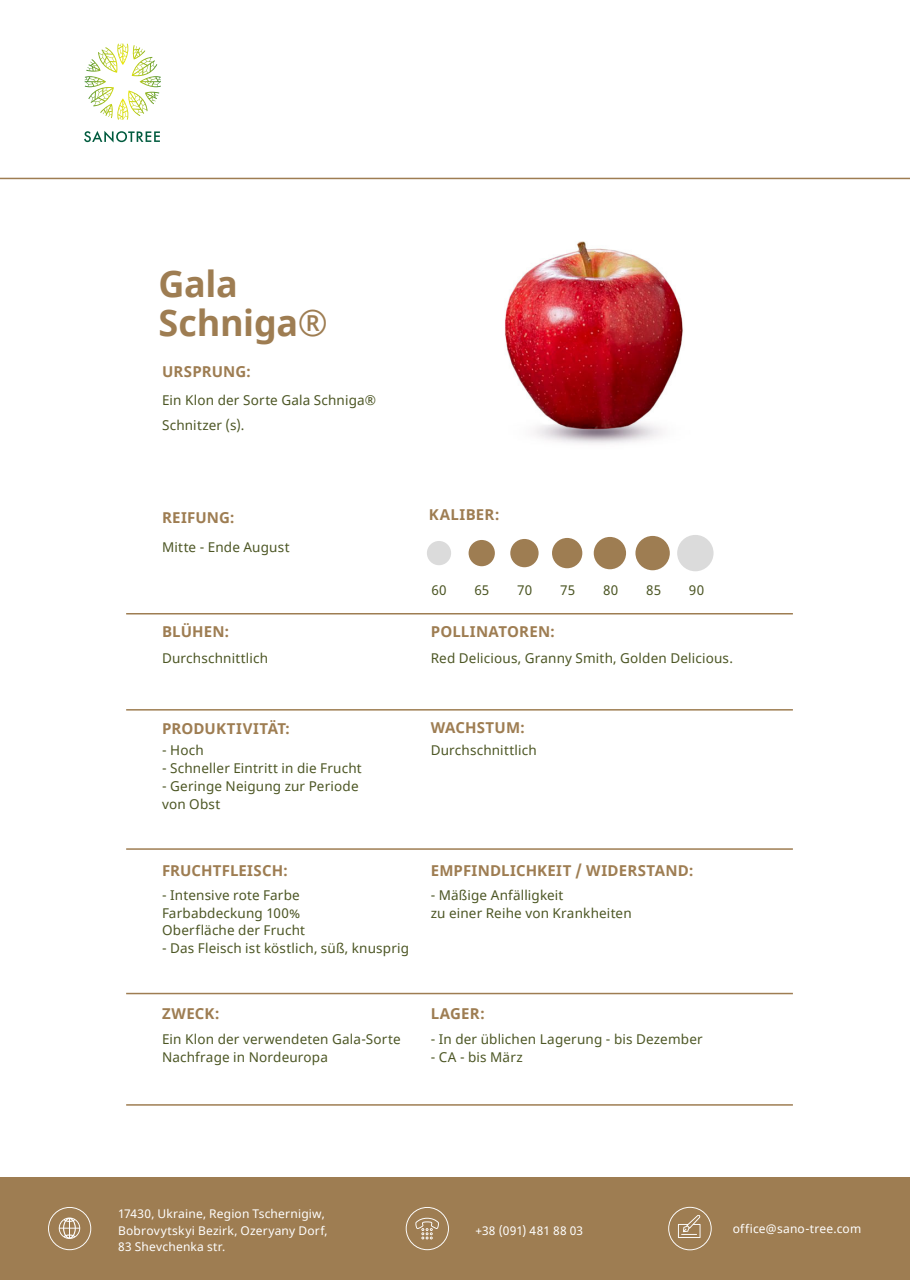
<style>
.page{position:relative;width:910px;height:1280px;background:#fff}
.page>*{position:absolute;margin:0;border:0;box-sizing:border-box;transform-origin:0 0}
.t1{font:700 36px/39px "Noto Sans";letter-spacing:-.01em;color:#9e7d52}
.t2{font:700 15px "Noto Sans";letter-spacing:.01em;color:#9e7d52}
.t3{font:13.5px/17.9px "Noto Sans";letter-spacing:.01em;color:#4c5624}
.t4{font:12px/16.5px "Noto Sans";letter-spacing:.02em;color:#fff}
</style>
<div class="page">
<img style="left:505px;top:241px;width:178px;height:203px">
<hr style="left:126px;top:613px;width:667px;height:1px;background:#9e7d52">
<hr style="left:126px;top:709px;width:667px;height:1px;background:#9e7d52">
<hr style="left:126px;top:993px;width:667px;height:1px;background:#9e7d52">
<hr style="left:126px;top:848px;width:667px;height:2px;background:#9e7d52">
<hr style="left:126px;top:1104px;width:667px;height:2px;background:#9e7d52">
<div style="left:427px;top:541px;width:24px;height:24px;background:#dbdbdb;border-radius:50%"></div>
<div style="left:469px;top:540px;width:26px;height:26px;background:#9e7d52;border-radius:50%"></div>
<div style="left:510px;top:539px;width:29px;height:28px;background:#9e7d52;border-radius:50%"></div>
<div style="left:552px;top:538px;width:30px;height:30px;background:#9e7d52;border-radius:50%"></div>
<div style="left:594px;top:537px;width:32px;height:32px;background:#9e7d52;border-radius:50%"></div>
<div style="left:635px;top:536px;width:35px;height:34px;background:#9e7d52;border-radius:50%"></div>
<div style="left:677px;top:535px;width:36px;height:36px;background:#dbdbdb;border-radius:50%"></div>
<hr style="left:0;top:178px;width:910px;height:1px;background:#9e7d52">
<div style="left:0;top:1177px;width:910px;height:103px;background:#9e7d52"></div>
<svg style="left:98px;top:43px;width:59px;height:33px"></svg>
<svg style="left:84px;top:131px;width:76px;height:12px"></svg>
<svg style="left:406px;top:1207px;width:43px;height:43px"></svg>
<svg style="left:668px;top:1207px;width:44px;height:43px"></svg>
<svg style="left:48px;top:1207px;width:43px;height:43px"></svg>
<h1 class="t1" style="left:159px;top:266px;width:171px">Gala<br>Schniga®</h1>
<p class="t2" style="left:162px;top:361px;width:91px">URSPRUNG:</p>
<p class="t3" style="left:162px;top:389px;width:215px;line-height:24.9px">Ein Klon der Sorte Gala Schniga®<br>Schnitzer (s).</p>
<p class="t2" style="left:162px;top:507px;width:74px">REIFUNG:</p>
<p class="t3" style="left:162px;top:538px;width:129px">Mitte - Ende August</p>
<p class="t2" style="left:162px;top:621px;width:69px">BLÜHEN:</p>
<p class="t3" style="left:162px;top:650px;width:108px">Durchschnittlich</p>
<p class="t2" style="left:162px;top:718px;width:130px">PRODUKTIVITÄT:</p>
<p class="t3" style="left:162px;top:742px;width:43px">- Hoch</p>
<p class="t3" style="left:162px;top:760px;width:201px">- Schneller Eintritt in die Frucht</p>
<p class="t3" style="left:162px;top:777px;width:198px">- Geringe Neigung zur Periode von Obst</p>
<p class="t2" style="left:162px;top:859px;width:127px">FRUCHTFLEISCH:</p>
<p class="t3" style="left:162px;top:886px;width:145px">- Intensive rote Farbe<br>Farbabdeckung 100%<br>Oberfläche der Frucht</p>
<p class="t3" style="left:162px;top:940px;width:249px">- Das Fleisch ist köstlich, süß, knusprig</p>
<p class="t2" style="left:162px;top:1003px;width:59px">ZWECK:</p>
<p class="t3" style="left:162px;top:1031px;width:240px">Ein Klon der verwendeten Gala-Sorte<br>Nachfrage in Nordeuropa</p>
<p class="t2" style="left:429px;top:504px;width:72px">KALIBER:</p>
<p class="t3" style="left:431px;top:582px;width:17px">60</p>
<p class="t3" style="left:474px;top:582px;width:17px">65</p>
<p class="t3" style="left:517px;top:582px;width:16px">70</p>
<p class="t3" style="left:560px;top:582px;width:16px">75</p>
<p class="t3" style="left:603px;top:582px;width:17px">80</p>
<p class="t3" style="left:646px;top:582px;width:17px">85</p>
<p class="t3" style="left:689px;top:582px;width:17px">90</p>
<p class="t2" style="left:431px;top:621px;width:126px">POLLINATOREN:</p>
<p class="t3" style="left:431px;top:650px;width:304px">Red Delicious, Granny Smith, Golden Delicious.</p>
<p class="t2" style="left:431px;top:717px;width:96px">WACHSTUM:</p>
<p class="t3" style="left:431px;top:742px;width:108px">Durchschnittlich</p>
<p class="t2" style="left:431px;top:859px;width:264px">EMPFINDLICHKEIT / WIDERSTAND:</p>
<p class="t3" style="left:431px;top:886px;width:203px">- Mäßige Anfälligkeit<br>zu einer Reihe von Krankheiten</p>
<p class="t2" style="left:431px;top:1003px;width:56px">LAGER:</p>
<p class="t3" style="left:431px;top:1031px;width:274px">- In der üblichen Lagerung - bis Dezember</p>
<p class="t3" style="left:431px;top:1049px;width:93px">- CA - bis März</p>
<p class="t4" style="left:118px;top:1206px;width:211px">17430, Ukraine, Region Tschernigiw,<br>Bobrovytskyi Bezirk, Ozeryany Dorf,<br>83 Shevchenka str.</p>
<p class="t4" style="left:476px;top:1223px;width:109px">+38 (091) 481 88 03</p>
<p class="t4" style="left:733px;top:1220px;width:130px">office@sano-tree.com</p>
</div>
